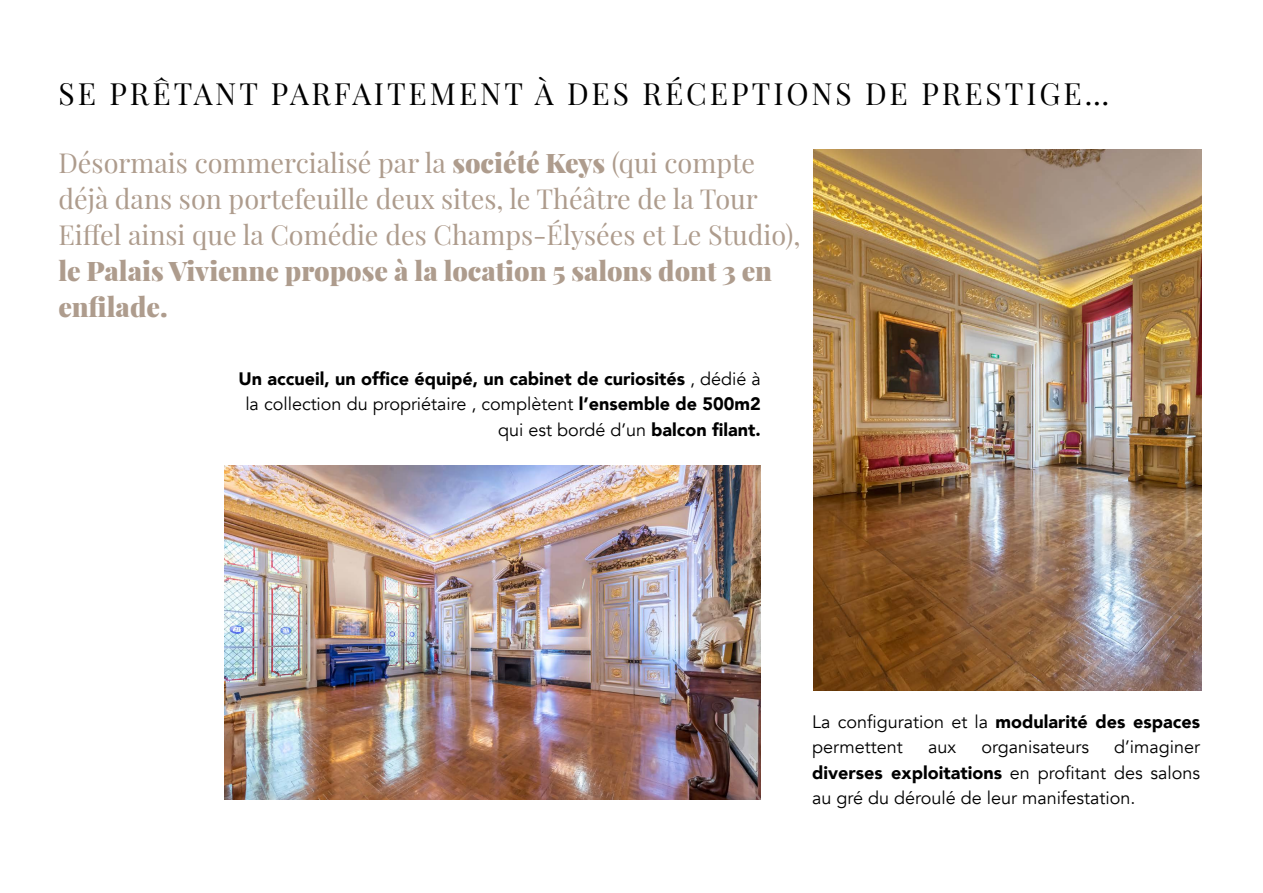
<style>
.page{position:relative;width:1263px;height:893px;background:#fff}
.page>*{position:absolute;margin:0;border:0;box-sizing:border-box;transform-origin:0 0}
.t1{font:30px "Playfair Display";letter-spacing:.1em;color:#000}
.t2{font:27px/36px "Playfair Display";color:#ae9c8d}
.t3{font:900 27px/36px "Playfair Display";color:#ae9c8d}
.t4{font:18px/25.5px "Avenir";color:#000}
.t5{font:900 18px/25.5px "Avenir";color:#000;text-align:right}
.s1{font-weight:900}
.s2{font-weight:400}
</style>
<div class="page">
<img style="left:224px;top:466px;width:537px;height:333px">
<img style="left:813px;top:149px;width:388px;height:541px">
<p class="t1" style="left:58px;top:70px;width:1052px">SE PRÊTANT PARFAITEMENT À DES RÉCEPTIONS DE PRESTIGE…</p>
<p class="t2" style="left:58px;top:142px;width:744px">Désormais commercialisé par la <span class="s1">société Keys</span> (qui compte déjà dans son portefeuille deux sites, le Théâtre de la Tour<br>Eiffel ainsi que la Comédie des Champs-Élysées et Le Studio),</p>
<p class="t3" style="left:58px;top:250px;width:715px">le Palais Vivienne propose à la location 5 salons dont 3 en enfilade.</p>
<p class="t5" style="left:238px;top:365px;width:524px">Un accueil, un office équipé, un cabinet de curiosités <span class="s2">, dédié à la collection du propriétaire , complètent</span> l’ensemble de 500m2 <span class="s2">qui est bordé d’un</span> balcon filant.</p>
<p class="t4" style="left:812px;top:709px;width:389px">La configuration et la <span class="s1">modularité des espaces </span>permettent</p>
<p class="t4" style="left:812px;top:735px;width:389px;text-align:justify;text-indent:302px">d’imaginer <span class="s1">diverses exploitations</span> en profitant des salons au gré du déroulé de leur manifestation.</p>
<p class="t4" style="left:928px;top:735px;width:30px">aux</p>
<p class="t4" style="left:981px;top:735px;width:109px">organisateurs</p>
</div>
